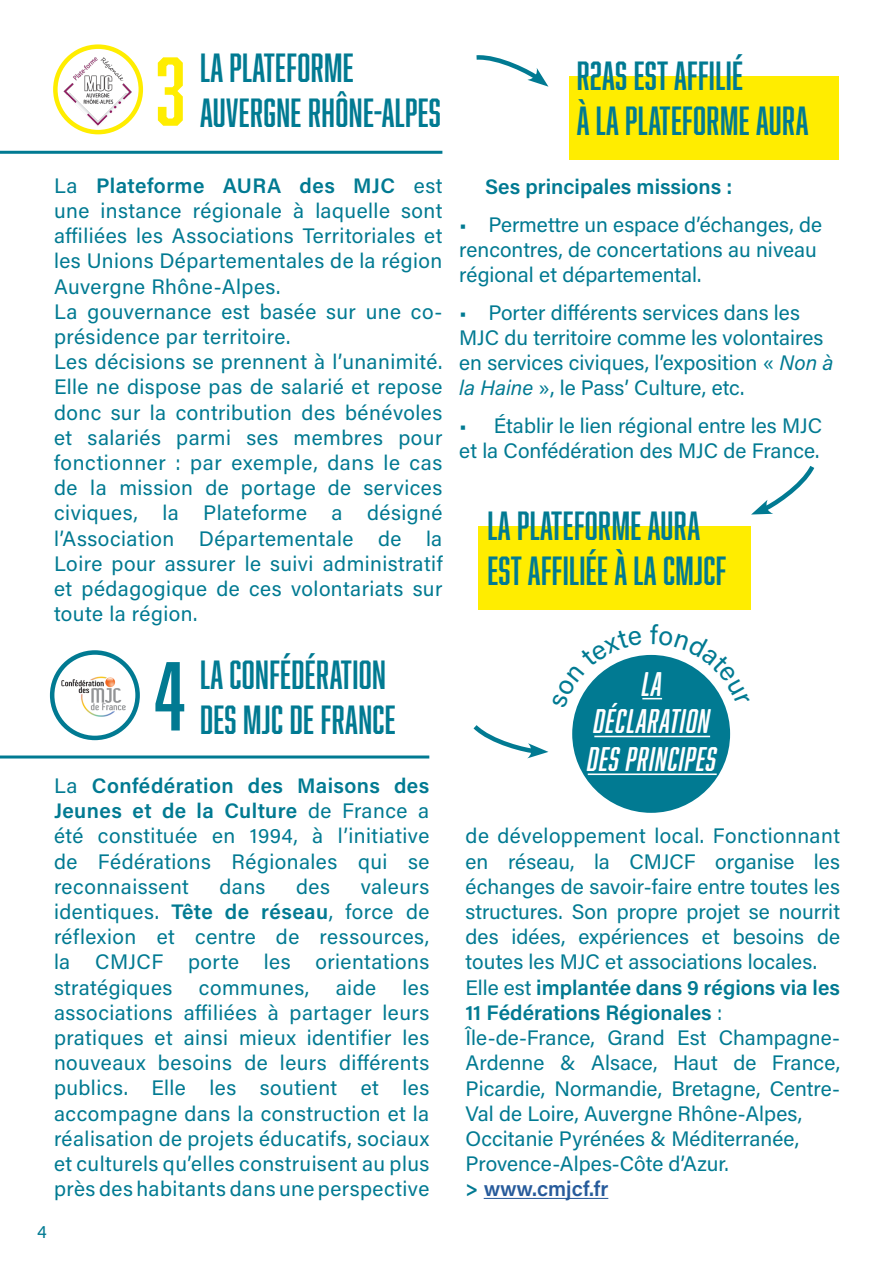
<style>
.page{position:relative;width:893px;height:1263px;background:#fff}
.page>*{position:absolute;margin:0;border:0;box-sizing:border-box;transform-origin:0 0}
.t1{font:90px "Abolition";color:#ffed00}
.t2{font:90px "Abolition";color:#017a92}
.t3{font:37.5px/45px "Abolition";letter-spacing:.01em;color:#017a92}
.t4{font:italic 31.5px/37.8px "Abolition Soft";letter-spacing:.03em;color:#fff}
.t5{font:21px/25.2px "Acumin Variable Concept";letter-spacing:.035em;color:#017a92}
.t6{font:18px "Acumin Variable Concept";color:#017a92}
.s1{color:#275b9b}
</style>
<div class="page">
<svg style="left:476px;top:55px;width:72px;height:32px"></svg>
<div style="left:569px;top:76px;width:270px;height:83px;background:#ffed00"></div>
<hr style="left:0;top:151px;width:442px;height:3px;background:#017a92">
<div style="left:53px;top:44px;width:90px;height:90px;border:4px solid #ffed00;border-radius:50%"></div>
<svg style="left:60px;top:60px;width:76px;height:68px"></svg>
<img style="left:64px;top:51px;width:69px;height:75px">
<div style="left:479px;top:526px;width:272px;height:83px;background:#ffed00"></div>
<svg style="left:751px;top:466px;width:64px;height:49px"></svg>
<hr style="left:0;top:755px;width:429px;height:3px;background:#017a92">
<div style="left:50px;top:650px;width:90px;height:90px;border:4px solid #017a92;border-radius:50%"></div>
<img style="left:62px;top:676px;width:64px;height:41px">
<hr style="left:484px;top:1198px;width:124px;height:1px;background:#275b9b">
<div style="left:572px;top:655px;width:158px;height:158px;background:#017a92;border-radius:50%"></div>
<hr style="left:594px;top:736px;width:116px;height:1px;background:#fff">
<hr style="left:588px;top:773px;width:129px;height:2px;background:#fff">
<svg style="left:473px;top:725px;width:75px;height:33px"></svg>
<svg style="left:576px;top:654px;width:150px;height:54px"></svg>
<h1 class="t1" style="left:156px;top:39px;width:31px">3</h1>
<h2 class="t3" style="left:200px;top:45px;width:155px">LA PLATEFORME</h2>
<h2 class="t3" style="left:200px;top:90px;width:242px">AUVERGNE RHÔNE-ALPES</h2>
<p class="t5" style="left:54px;top:172px;width:390px">La Plateforme AURA des MJC est une instance régionale à laquelle sont affiliées les Associations Territoriales et les Unions Départementales de la région Auvergne Rhône-Alpes.<br>La gouvernance est basée sur une co&shy;présidence par territoire.<br>Les décisions se prennent à l’unanimité.<br>Elle ne dispose pas de salarié et repose donc sur la contribution des bénévoles et salariés parmi ses membres pour fonctionner : par exemple, dans le cas de la mission de portage de services civiques, la Plateforme a désigné l’Association Départementale de la Loire pour assurer le suivi administratif et pédagogique de ces volontariats sur toute la région.</p>
<h1 class="t2" style="left:155px;top:644px;width:32px">4</h1>
<h2 class="t3" style="left:200px;top:652px;width:187px">LA CONFÉDÉRATION</h2>
<h2 class="t3" style="left:200px;top:697px;width:197px">DES MJC DE FRANCE</h2>
<p class="t5" style="left:54px;top:772px;width:376px;text-align:justify">La Confédération des Maisons des Jeunes et de la Culture de France a été constituée en 1994, à l’initiative de Fédérations Régionales qui se reconnaissent</p>
<p class="t5" style="left:54px;top:873px;width:376px;text-align:justify;text-indent:307px">valeurs identiques. Tête de réseau, force de réflexion et centre de ressources, la CMJCF porte les orientations stratégiques</p>
<p class="t5" style="left:220px;top:873px;width:47px">dans</p>
<p class="t5" style="left:296px;top:873px;width:35px">des</p>
<p class="t5" style="left:54px;top:974px;width:376px;text-align:justify;text-indent:348px">les associations affiliées à partager leurs pratiques et ainsi mieux identifier les nouveaux besoins de leurs différents publics. Elle les soutient et les accompagne dans la construction et la réalisation de projets éducatifs, sociaux et culturels qu’elles construisent au plus près des habitants dans une perspective</p>
<p class="t5" style="left:199px;top:974px;width:111px">communes,</p>
<p class="t5" style="left:336px;top:974px;width:41px">aide</p>
<p class="t6" style="left:37px;top:1219px;width:11px">4</p>
<h2 class="t3" style="left:577px;top:53px;width:233px">R2AS EST AFFILIÉ<br>À LA PLATEFORME AURA</h2>
<p class="t5" style="left:485px;top:174px;width:247px">Ses principales missions :</p>
<p class="t5" style="left:459px;top:211px;width:364px">• Permettre un espace d’échanges, de rencontres, de concertations au niveau régional et départemental.</p>
<p class="t5" style="left:459px;top:299px;width:375px">• Porter différents services dans les MJC du territoire comme les volontaires en services civiques, l’exposition « Non à la Haine », le Pass’ Culture, etc.</p>
<p class="t5" style="left:459px;top:412px;width:364px">• Établir le lien régional entre les MJC et la Confédération des MJC de France.</p>
<h2 class="t3" style="left:487px;top:502px;width:240px">LA PLATEFORME AURA<br>EST AFFILIÉE À LA CMJCF</h2>
<h3 class="t4" style="left:642px;top:664px;width:22px">LA</h3>
<h3 class="t4" style="left:588px;top:702px;width:130px">DÉCLARATION<br>DES PRINCIPES</h3>
<p class="t5" style="left:466px;top:823px;width:376px">de développement local. Fonctionnant en réseau, la CMJCF organise les échanges de savoir-faire entre toutes les structures. Son propre projet se nourrit des idées, expériences et besoins de toutes les MJC et associations locales.<br>Elle est implantée dans 9 régions via les 11 Fédérations Régionales :<br>Île-de-France, Grand Est Champagne-Ardenne &amp; Alsace, Haut de France, Picardie, Normandie, Bretagne, Centre-Val de Loire, Auvergne Rhône-Alpes, Occitanie Pyrénées &amp; Méditerranée, Provence-Alpes-Côte d’Azur.<br>&gt; <span class="s1">www.cmjcf.fr</span></p>
</div>
